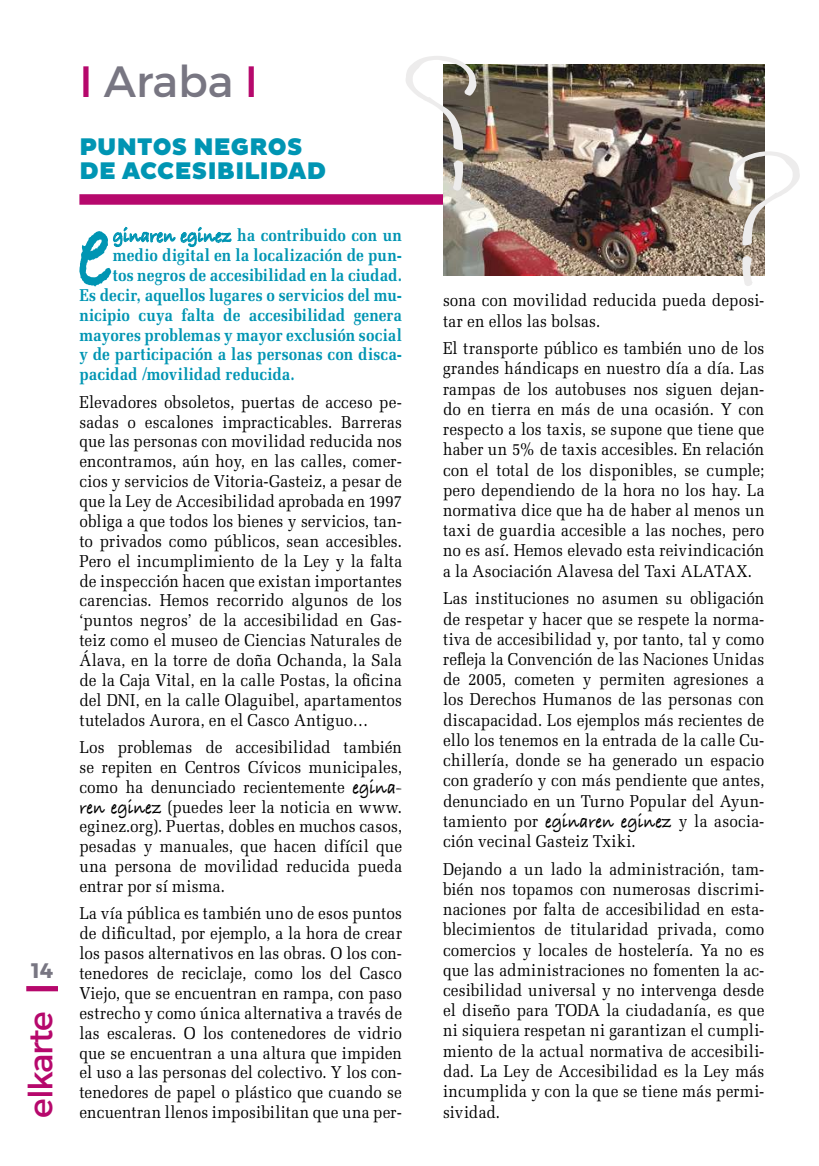
<style>
.page{position:relative;width:819px;height:1166px;background:#fff}
.page>*{position:absolute;margin:0;border:0;box-sizing:border-box;transform-origin:0 0}
.t1{font:700 107.27px "Bradley Hand ITCTT";color:#0095b3;scale:.9 1}
.t2{font:43.75px "Montserrat";color:#787682}
.t3{font:33.25px "Montserrat";letter-spacing:-.04em;color:#b6086c}
.t4{font:900 24.5px/24.5px "Pluto Sans";letter-spacing:.015em;color:#0095b3}
.t5{font:700 21px "Montserrat";color:#787682}
.t6{font:17.15px/20.3px "Melior";letter-spacing:.01em;color:#000;text-align:justify;scale:.9 1}
.t7{font:700 17.15px "Melior";letter-spacing:.005em;color:#0095b3;scale:.9 1}
.s1{color:#b6086c}
.s2{font-family:"Bradley Hand ITCTT";font-size:19.25px}
.s3{font-family:"Bradley Hand ITCTT";font-weight:700;font-size:19.25px}
</style>
<div class="page">
<div style="left:26px;top:986px;width:32px;height:5px;background:#b6086c"></div>
<svg style="left:113px;top:227px;width:118px;height:21px"></svg>
<div style="left:79px;top:194px;width:685px;height:11px;background:#b6086c"></div>
<img style="left:443px;top:64px;width:321px;height:211px">
<svg style="left:406px;top:56px;width:70px;height:135px"></svg>
<svg style="left:728px;top:151px;width:72px;height:135px"></svg>
<p class="t5" style="left:31px;top:958px;width:23px">14</p>
<h3 class="t3" style="left:20px;top:1117px;width:107px;rotate:-90deg">elkarte</h3>
<h2 class="t2" style="left:79px;top:54px;width:180px"><span class="s1">I</span> Araba <span class="s1">I</span></h2>
<h3 class="t4" style="left:80px;top:135px;width:206px">PUNTOS NEGROS<br>DE ACCES</h3>
<h3 class="t4" style="left:208px;top:160px;width:117px">IBILIDAD</h3>
<h1 class="t1" style="left:76px;top:169px;width:42px">e</h1>
<p class="t7" style="left:113px;top:225px;width:323px"><span class="s2">ginaren eginez</span> ha contribuido con un</p>
<p class="t7" style="left:113px;top:244px;width:323px">medio digital en la localización de pun-</p>
<p class="t7" style="left:113px;top:264px;width:323px">tos negros de accesibilidad en la ciudad.</p>
<p class="t7" style="left:79px;top:284px;width:360px">Es decir, aquellos lugares o servicios del mu-</p>
<p class="t7" style="left:79px;top:304px;width:360px">nicipio cuya falta de accesibilidad genera</p>
<p class="t7" style="left:79px;top:324px;width:360px">mayores problemas y mayor exclusión social</p>
<p class="t7" style="left:79px;top:344px;width:360px">y de participación a las personas con disca-</p>
<p class="t7" style="left:79px;top:364px;width:241px">pacidad /movilidad reducida.</p>
<p class="t6" style="left:79px;top:392px;width:360px">Elevadores obsoletos, puertas de acceso pe&shy;sadas o escalones impracticables. Barreras que las personas con movilidad reducida nos encontramos, aún hoy, en las calles, comer&shy;cios y servicios de Vitoria-Gasteiz, a pesar de que la Ley de Accesibilidad aprobada en 1997 obliga a que todos los bienes y servicios, tan&shy;to privados como públicos, sean accesibles.<br>Pero el incumplimiento de la Ley y la falta de inspección hacen que existan importantes carencias. Hemos recorrido algunos de los ‘puntos negros’ de la accesibilidad en Gas&shy;teiz como el museo de Ciencias Naturales de Álava, en la torre de doña Ochanda, la Sala de la Caja Vital, en la calle Postas, la oficina del DNI, en la calle Olaguibel, apartamentos tutelados Aurora, en el Casco Antiguo…</p>
<p class="t6" style="left:79px;top:737px;width:360px">Los problemas de accesibilidad también se repiten en Centros Cívicos municipales, como ha denunciado recientemente <span class="s3">egina&shy;ren eginez</span> (puedes leer la noticia en www. eginez.org). Puertas, dobles en muchos casos, pesadas y manuales, que hacen difícil que una persona de movilidad reducida pueda entrar por sí misma.</p>
<p class="t6" style="left:79px;top:903px;width:360px">La vía pública es también uno de esos puntos de dificultad, por ejemplo, a la hora de crear los pasos alternativos en las obras. O los con&shy;tenedores de reciclaje, como los del Casco Viejo, que se encuentran en rampa, con paso estrecho y como única alternativa a través de las escaleras. O los contenedores de vidrio que se encuentran a una altura que impiden el uso a las personas del colectivo. Y los con&shy;tenedores de papel o plástico que cuando se encuentran llenos imposibilitan que una per-</p>
<p class="t6" style="left:443px;top:290px;width:358px">sona con movilidad reducida pueda deposi&shy;tar en ellos las bolsas.</p>
<p class="t6" style="left:443px;top:338px;width:358px">El transporte público es también uno de los grandes hándicaps en nuestro día a día. Las rampas de los autobuses nos siguen dejan&shy;do en tierra en más de una ocasión. Y con respecto a los taxis, se supone que tiene que haber un 5% de taxis accesibles. En relación con el total de los disponibles, se cumple; pero dependiendo de la hora no los hay. La normativa dice que ha de haber al menos un taxi de guardia accesible a las noches, pero no es así. Hemos elevado esta reivindicación a la Asociación Alavesa del Taxi ALATAX.</p>
<p class="t6" style="left:443px;top:588px;width:358px">Las instituciones no asumen su obligación de respetar y hacer que se respete la norma&shy;tiva de accesibilidad y, por tanto, tal y como refleja la Convención de las Naciones Unidas de 2005, cometen y permiten agresiones a los Derechos Humanos de las personas con discapacidad. Los ejemplos más recientes de ello los tenemos en la entrada de la calle Cu&shy;chillería, donde se ha generado un espacio con graderío y con más pendiente que antes, denunciado en un Turno Popular del Ayun&shy;tamiento por <span class="s3">eginaren eginez</span> y la asocia&shy;ción vecinal Gasteiz Txiki.</p>
<p class="t6" style="left:443px;top:858px;width:358px">Dejando a un lado la administración, tam&shy;bién nos topamos con numerosas discrimi&shy;naciones por falta de accesibilidad en esta&shy;blecimientos de titularidad privada, como comercios y locales de hostelería. Ya no es que las administraciones no fomenten la ac&shy;cesibilidad universal y no intervenga desde el diseño para TODA la ciudadanía, es que ni siquiera respetan ni garantizan el cumpli&shy;miento de la actual normativa de accesibili&shy;dad. La Ley de Accesibilidad es la Ley más incumplida y con la que se tiene más permi&shy;sividad.</p>
</div>
